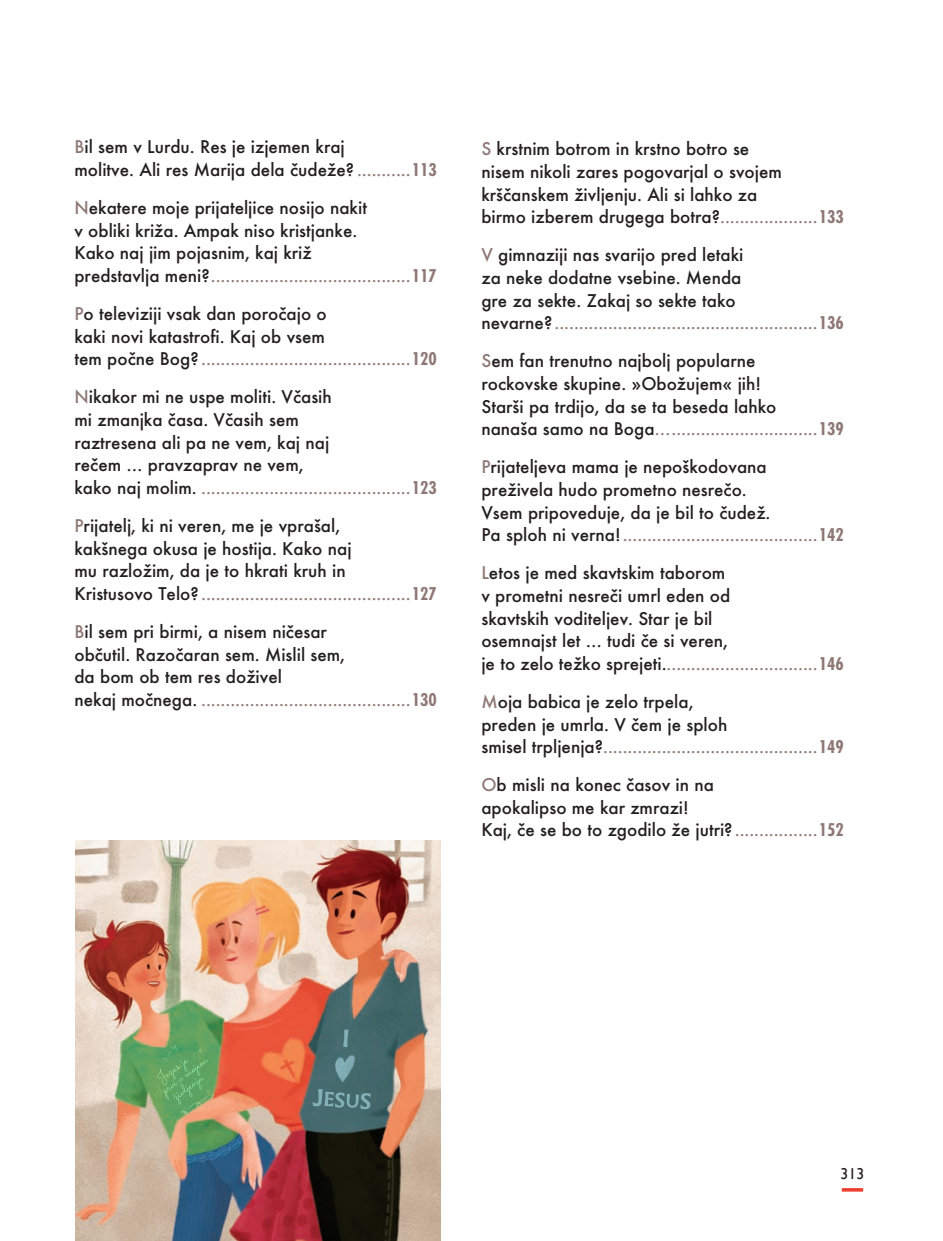
<style>
.page{position:relative;width:943px;height:1241px;background:#fff}
.page>*{position:absolute;margin:0;border:0;box-sizing:border-box;transform-origin:0 0}
.t1{font:500 19.25px/22.8px "Futura TEE";color:#231f20}
.t2{font:700 condensed 19.25px "Futura TEE";color:#8e7875}
.t3{font:15.75px "Gill Sans";color:#231f20}
.s1{color:#8e7875}
</style>
<div class="page">
<svg style="left:841px;top:1188px;width:22px;height:3px"></svg>
<img style="left:76px;top:840px;width:364px;height:400px">
<svg style="left:312px;top:1088px;width:59px;height:21px"></svg>
<svg style="left:343px;top:1029px;width:5px;height:17px"></svg>
<svg style="left:157px;top:1059px;width:50px;height:45px;background:#65a968"></svg>
<p class="t1" style="left:74px;top:135px;width:281px"><span class="s1">B</span>il sem v Lurdu. Res je izjemen kraj molitve. Ali res Marija dela čudeže?</p>
<p class="t1" style="left:74px;top:196px;width:294px"><span class="s1">N</span>ekatere moje prijateljice nosijo nakit v obliki križa. Ampak niso kristjanke.<br>Kako naj jim pojasnim, kaj križ predstavlja meni?</p>
<p class="t1" style="left:74px;top:302px;width:254px;text-align:justify"><span class="s1">P</span>o televiziji vsak dan poročajo o kaki novi katastrofi. Kaj ob vsem tem počne Bog?</p>
<p class="t1" style="left:74px;top:385px;width:259px"><span class="s1">N</span>ikakor mi ne uspe moliti. Včasih mi zmanjka časa. Včasih sem raztresena ali pa ne vem, kaj naj rečem … pravzaprav ne vem, kako naj molim.</p>
<p class="t1" style="left:74px;top:514px;width:279px"><span class="s1">P</span>rijatelj, ki ni veren, me je vprašal, kakšnega okusa je hostija. Kako naj mu razložim, da je to hkrati kruh in<br>Kristusovo Telo?</p>
<p class="t1" style="left:74px;top:619px;width:272px"><span class="s1">B</span>il sem pri birmi, a nisem ničesar občutil. Razočaran sem. Mislil sem, da bom ob tem res doživel<br>nekaj močnega.</p>
<p class="t2" style="left:412px;top:159px;width:27px">113</p>
<p class="t2" style="left:412px;top:264px;width:27px">117</p>
<p class="t2" style="left:412px;top:348px;width:27px">120</p>
<p class="t2" style="left:412px;top:476px;width:27px">123</p>
<p class="t2" style="left:412px;top:582px;width:27px">127</p>
<p class="t2" style="left:412px;top:688px;width:27px">130</p>
<p class="t1" style="left:481px;top:137px;width:302px"><span class="s1">S</span> krstnim botrom in krstno botro se nisem nikoli zares pogovarjal o svojem krščanskem življenju. Ali si lahko za birmo izberem drugega botra?</p>
<p class="t1" style="left:481px;top:243px;width:263px"><span class="s1">V</span> gimnaziji nas svarijo pred letaki za neke dodatne vsebine. Menda gre za sekte. Zakaj so sekte tako nevarne?</p>
<p class="t1" style="left:481px;top:349px;width:296px"><span class="s1">S</span>em fan trenutno najbolj popularne rockovske skupine. »Obožujem« jih!<br>Starši pa trdijo, da se ta beseda lahko nanaša samo na Boga<span class="s1">…</span></p>
<p class="t1" style="left:481px;top:455px;width:290px"><span class="s1">P</span>rijateljeva mama je nepoškodovana preživela hudo prometno nesrečo.<br>Vsem pripoveduje, da je bil to čudež.<br>Pa sploh ni verna!</p>
<p class="t1" style="left:481px;top:561px;width:250px"><span class="s1">L</span>etos je med skavtskim taborom v prometni nesreči umrl eden od skavtskih voditeljev. Star je bil osemnajst let … tudi če si veren, je to zelo težko sprejeti.</p>
<p class="t1" style="left:481px;top:689px;width:247px"><span class="s1">M</span>oja babica je zelo trpela, preden je umrla. V čem je sploh smisel trpljenja?</p>
<p class="t1" style="left:481px;top:773px;width:253px"><span class="s1">O</span>b misli na konec časov in na apokalipso me kar zmrazi!<br>Kaj, če se bo to zgodilo že jutri?</p>
<p class="t2" style="left:818px;top:206px;width:27px">133</p>
<p class="t2" style="left:818px;top:312px;width:27px">136</p>
<p class="t2" style="left:818px;top:418px;width:27px">139</p>
<p class="t2" style="left:818px;top:523px;width:27px">142</p>
<p class="t2" style="left:818px;top:652px;width:27px">146</p>
<p class="t2" style="left:818px;top:735px;width:27px">149</p>
<p class="t2" style="left:818px;top:818px;width:27px">152</p>
<p class="t3" style="left:840px;top:1164px;width:25px">313</p>
</div>
